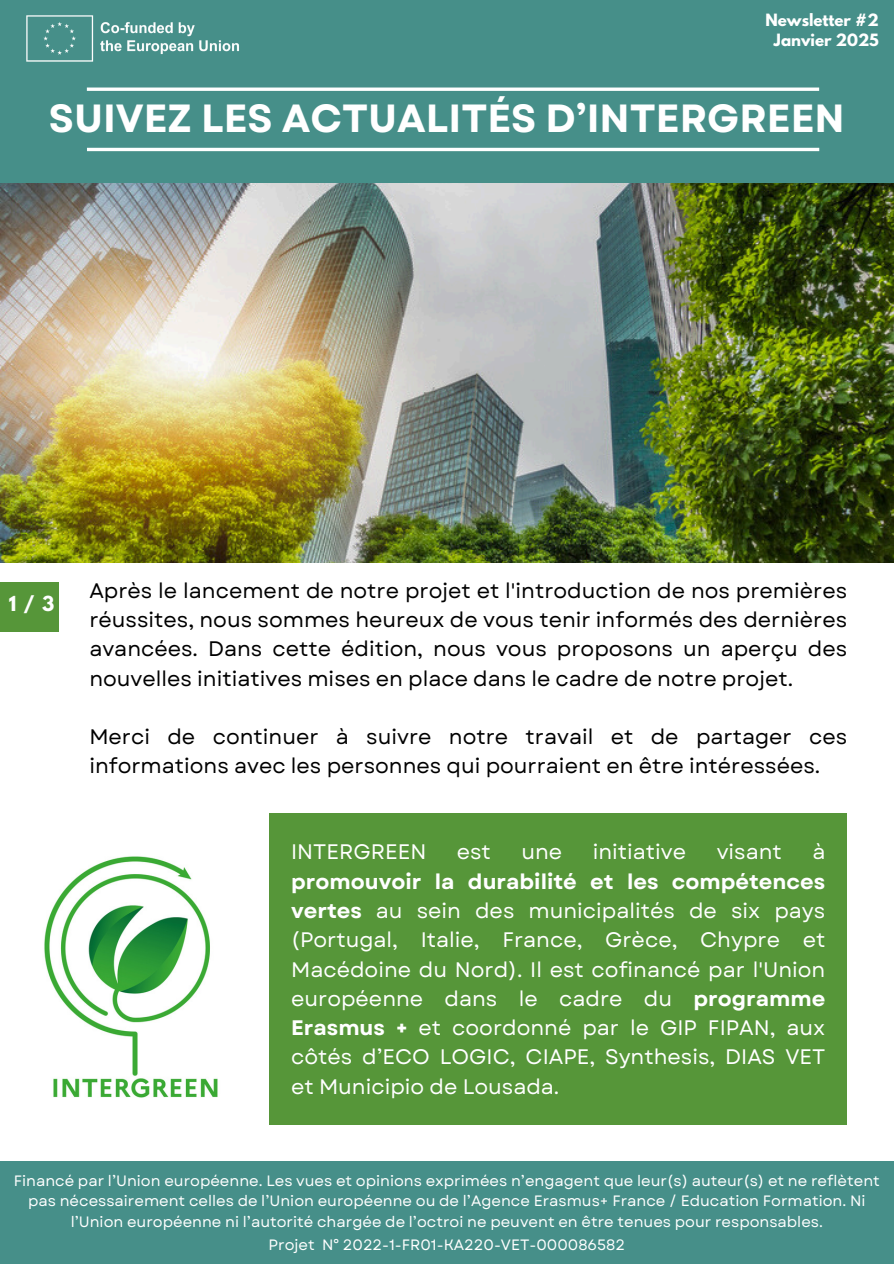
<style>
.page{position:relative;width:894px;height:1264px;background:#fff}
.page>*{position:absolute;margin:0;border:0;box-sizing:border-box;transform-origin:0 0}
.t1{font:700 39.15px "Garet";color:#fff}
.t2{font:21px/29.2px "Garet";color:#000;text-align:justify}
.t3{font:21px/29.2px "Garet";color:#fff;text-align:justify}
.t4{font:700 18.3px "League Spartan";color:#fff}
.t5{font:15px/20.2px "Garet";color:#fff;text-align:center}
.t6{font:700 15px/20.2px "League Spartan";color:#fff;text-align:center}
.s1{font-weight:700}
</style>
<div class="page">
<div style="left:0;top:0;width:893px;height:183px;background:#468f89"></div>
<img style="left:0;top:183px;width:893px;height:379px">
<img style="left:44px;top:856px;width:174px;height:242px">
<hr style="left:87px;top:148px;width:732px;height:3px;background:#fff">
<svg style="left:87px;top:87px;width:731px;height:4px;background:#e2edec"></svg>
<div style="left:0;top:582px;width:59px;height:49px;background:#569639"></div>
<div style="left:269px;top:813px;width:577px;height:312px;background:#569639"></div>
<div style="left:0;top:1161px;width:893px;height:102px;background:#468f89"></div>
<img style="left:26px;top:15px;width:213px;height:47px">
<h1 class="t6" style="left:765px;top:12px;width:115px">Newsletter #2<br>Janvier 2025</h1>
<h4 class="t1" style="left:49px;top:90px;width:797px">SUIVEZ LES ACTUALITÉS D’INTERGREEN</h4>
<p class="t4" style="left:9px;top:595px;width:47px">1/3</p>
<p class="t2" style="left:89px;top:576px;width:759px">Après le lancement de notre projet et l'introduction de nos premières réussites, nous sommes heureux de vous tenir informés des dernières avancées. Dans cette édition, nous vous proposons un aperçu des nouvelles initiatives mises en place dans le cadre de notre projet.</p>
<h3 class="t2" style="left:89px;top:722px;width:759px">Merci de continuer à suivre notre travail et de partager ces informations avec les personnes qui pourraient en être intéressées.</h3>
<p class="t3" style="left:291px;top:837px;width:535px;text-indent:521px">à <span class="s1">promouvoir la durabilité et les compétences vertes</span> au sein des municipalités de six pays (Portugal, Italie, France, Grèce, Chypre et Macédoine du Nord). Il est cofinancé par l'Union européenne dans le cadre du <span class="s1">programme Erasmus +</span> et coordonné par le GIP FIPAN, aux côtés d’ECO LOGIC, CIAPE, Synthesis, DIAS VET et Municipio de Lousada.</p>
<p class="t3" style="left:291px;top:837px;width:137px">INTERGREEN</p>
<p class="t3" style="left:456px;top:837px;width:36px">est</p>
<p class="t3" style="left:521px;top:837px;width:42px">une</p>
<p class="t3" style="left:592px;top:837px;width:95px">initiative</p>
<p class="t3" style="left:716px;top:837px;width:67px">visant</p>
<h2 class="t5" style="left:14px;top:1170px;width:867px">Financé par l’Union européenne. Les vues et opinions exprimées n’engagent que leur(s) auteur(s) et ne reflètent pas nécessairement celles de l’Union européenne ou de l’Agence Erasmus+ France / Education Formation. Ni l’Union européenne ni l’autorité chargée de l’octroi ne peuvent en être tenues pour responsables.</h2>
<h2 class="t5" style="left:268px;top:1235px;width:358px">Projet N° 2022-1-FR01-KA220-VET-000086582</h2>
</div>
